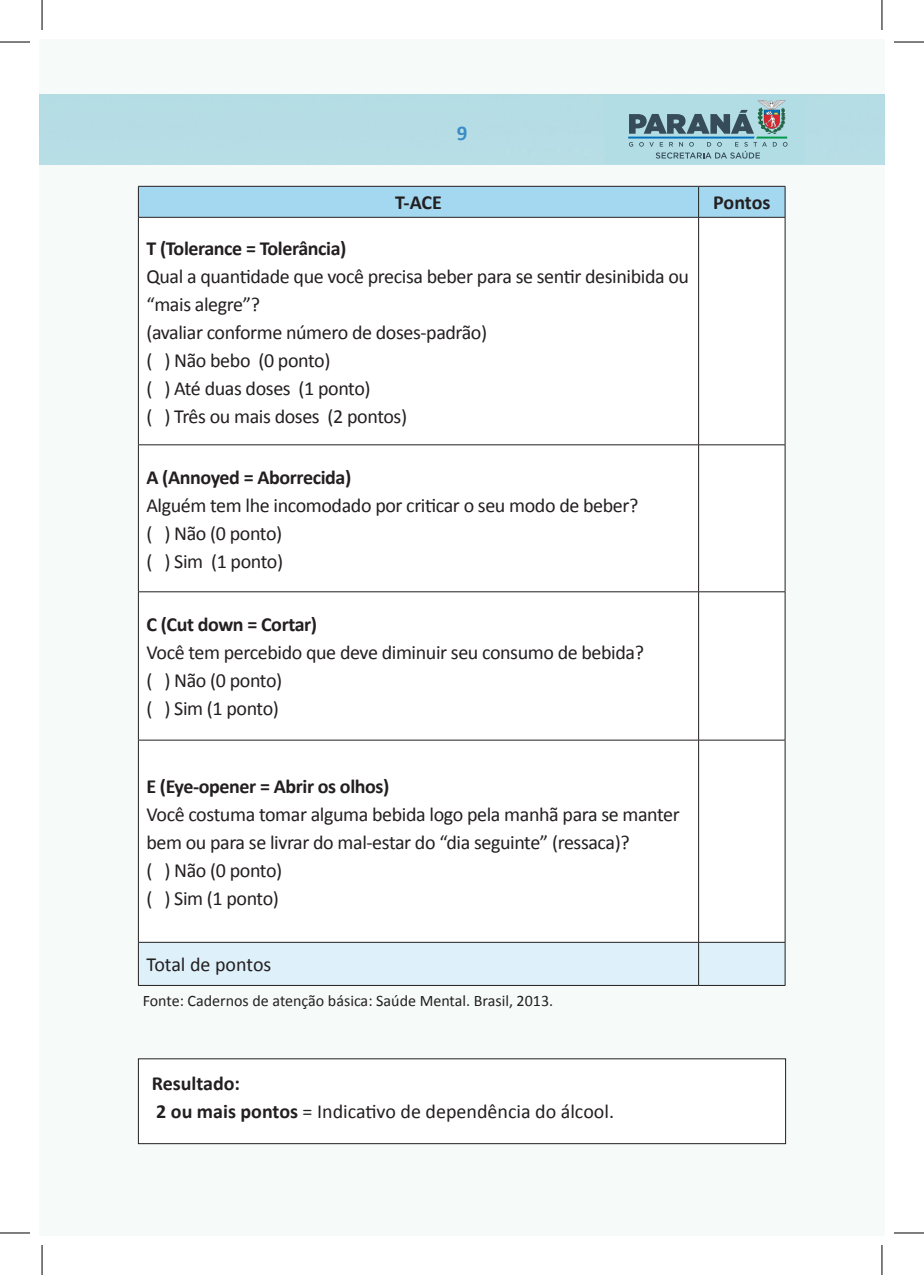
<style>
.page{position:relative;width:924px;height:1275px;background:#fff}
.page>*{position:absolute;margin:0;border:0;box-sizing:border-box;transform-origin:0 0}
.t1{font:700 21px "Calibri";color:#398cc4}
.t2{font:20px/28px "Calibri";letter-spacing:-.02em;color:#231f20}
.t3{font:700 20px "Calibri";letter-spacing:-.02em;color:#231f20}
.t4{font:20px "Calibri";color:#231f20}
.t5{font:700 20px "Calibri";color:#231f20}
.t6{font:16px "Calibri";color:#231f20}
.s1{font-weight:700}
</style>
<div class="page">
<div style="left:603px;top:95px;width:201px;height:68px;background:#b3dde5"></div>
<svg style="left:628px;top:100px;width:159px;height:59px"></svg>
<div style="left:138px;top:1058px;width:647px;height:86px;border:1px solid #231f20"></div>
<div style="left:139px;top:187px;width:645px;height:30px;background:#a4d8f0"></div>
<svg style="left:139px;top:218px;width:645px;height:724px"></svg>
<div style="left:139px;top:943px;width:645px;height:42px;background:#def0f9"></div>
<hr style="left:138px;top:218px;width:1px;height:226px;background:#231f20">
<hr style="left:698px;top:218px;width:1px;height:226px;background:#231f20">
<hr style="left:784px;top:218px;width:1px;height:226px;background:#231f20">
<hr style="left:138px;top:444px;width:560px;height:1px;background:#231f20">
<hr style="left:138px;top:445px;width:1px;height:146px;background:#231f20">
<hr style="left:698px;top:444px;width:87px;height:1px;background:#231f20">
<hr style="left:698px;top:445px;width:1px;height:146px;background:#231f20">
<hr style="left:784px;top:445px;width:1px;height:146px;background:#231f20">
<hr style="left:138px;top:591px;width:560px;height:1px;background:#231f20">
<hr style="left:138px;top:592px;width:1px;height:148px;background:#231f20">
<hr style="left:698px;top:591px;width:87px;height:1px;background:#231f20">
<hr style="left:698px;top:592px;width:1px;height:148px;background:#231f20">
<hr style="left:784px;top:592px;width:1px;height:148px;background:#231f20">
<hr style="left:138px;top:740px;width:560px;height:1px;background:#231f20">
<hr style="left:138px;top:740px;width:1px;height:202px;background:#231f20">
<hr style="left:698px;top:740px;width:87px;height:1px;background:#231f20">
<hr style="left:698px;top:740px;width:1px;height:202px;background:#231f20">
<hr style="left:784px;top:740px;width:1px;height:202px;background:#231f20">
<hr style="left:698px;top:187px;width:1px;height:30px;background:#231f20">
<hr style="left:138px;top:186px;width:560px;height:1px;background:#231f20">
<hr style="left:698px;top:186px;width:87px;height:1px;background:#231f20">
<hr style="left:138px;top:187px;width:1px;height:30px;background:#231f20">
<hr style="left:784px;top:187px;width:1px;height:30px;background:#231f20">
<hr style="left:138px;top:217px;width:560px;height:1px;background:#231f20">
<hr style="left:698px;top:217px;width:87px;height:1px;background:#231f20">
<hr style="left:698px;top:942px;width:1px;height:43px;background:#231f20">
<hr style="left:138px;top:942px;width:560px;height:1px;background:#231f20">
<hr style="left:698px;top:942px;width:87px;height:1px;background:#231f20">
<hr style="left:138px;top:942px;width:1px;height:43px;background:#231f20">
<hr style="left:784px;top:942px;width:1px;height:43px;background:#231f20">
<hr style="left:138px;top:985px;width:560px;height:1px;background:#231f20">
<hr style="left:698px;top:985px;width:87px;height:1px;background:#231f20">
<hr style="left:0;top:42px;width:30px;height:1px;background:#000">
<hr style="left:893px;top:42px;width:30px;height:1px;background:#000">
<hr style="left:0;top:1232px;width:30px;height:1px;background:#000">
<hr style="left:893px;top:1232px;width:30px;height:1px;background:#000">
<hr style="left:42px;top:0;width:1px;height:30px;background:#000">
<hr style="left:42px;top:1245px;width:1px;height:30px;background:#000">
<hr style="left:881px;top:0;width:1px;height:30px;background:#000">
<hr style="left:881px;top:1245px;width:1px;height:30px;background:#000">
<p class="t1" style="left:456px;top:118px;width:12px">9</p>
<p class="t3" style="left:395px;top:188px;width:48px">T-ACE</p>
<p class="t3" style="left:713px;top:188px;width:59px">Pontos</p>
<p class="t3" style="left:146px;top:234px;width:201px">T (Tolerance = Tolerância)</p>
<p class="t2" style="left:146px;top:261px;width:544px">Qual a quantidade que você precisa beber para se sentir desinibida ou “mais alegre”?</p>
<p class="t2" style="left:146px;top:317px;width:342px">(avaliar conforme número de doses-padrão)</p>
<p class="t2" style="left:146px;top:345px;width:185px">( ) Não bebo (0 ponto)</p>
<p class="t2" style="left:146px;top:373px;width:226px">( ) Até duas doses (1 ponto)</p>
<p class="t2" style="left:146px;top:401px;width:262px">( ) Três ou mais doses (2 pontos)</p>
<p class="t3" style="left:146px;top:463px;width:206px">A (Annoyed = Aborrecida)</p>
<p class="t2" style="left:146px;top:490px;width:493px">Alguém tem lhe incomodado por criticar o seu modo de beber?</p>
<p class="t2" style="left:146px;top:518px;width:137px">( ) Não (0 ponto)</p>
<p class="t2" style="left:146px;top:546px;width:138px">( ) Sim (1 ponto)</p>
<p class="t3" style="left:146px;top:610px;width:172px">C (Cut down = Cortar)</p>
<p class="t2" style="left:146px;top:638px;width:499px">Você tem percebido que deve diminuir seu consumo de bebida?</p>
<p class="t2" style="left:146px;top:666px;width:137px">( ) Não (0 ponto)</p>
<p class="t2" style="left:146px;top:694px;width:134px">( ) Sim (1 ponto)</p>
<p class="t3" style="left:146px;top:772px;width:244px">E (Eye-opener = Abrir os olhos)</p>
<p class="t2" style="left:146px;top:799px;width:534px">Você costuma tomar alguma bebida logo pela manhã para se manter bem ou para se livrar do mal-estar do “dia seguinte” (ressaca)?</p>
<p class="t2" style="left:146px;top:855px;width:137px">( ) Não (0 ponto)</p>
<p class="t2" style="left:146px;top:883px;width:134px">( ) Sim (1 ponto)</p>
<p class="t4" style="left:146px;top:952px;width:126px">Total de pontos</p>
<p class="t6" style="left:143px;top:990px;width:412px">Fonte: Cadernos de atenção básica: Saúde Mental. Brasil, 2013.</p>
<p class="t5" style="left:152px;top:1069px;width:90px">Resultado:</p>
<p class="t4" style="left:156px;top:1098px;width:459px"><span class="s1">2 ou mais pontos</span> = Indicativo de dependência do álcool.</p>
</div>
